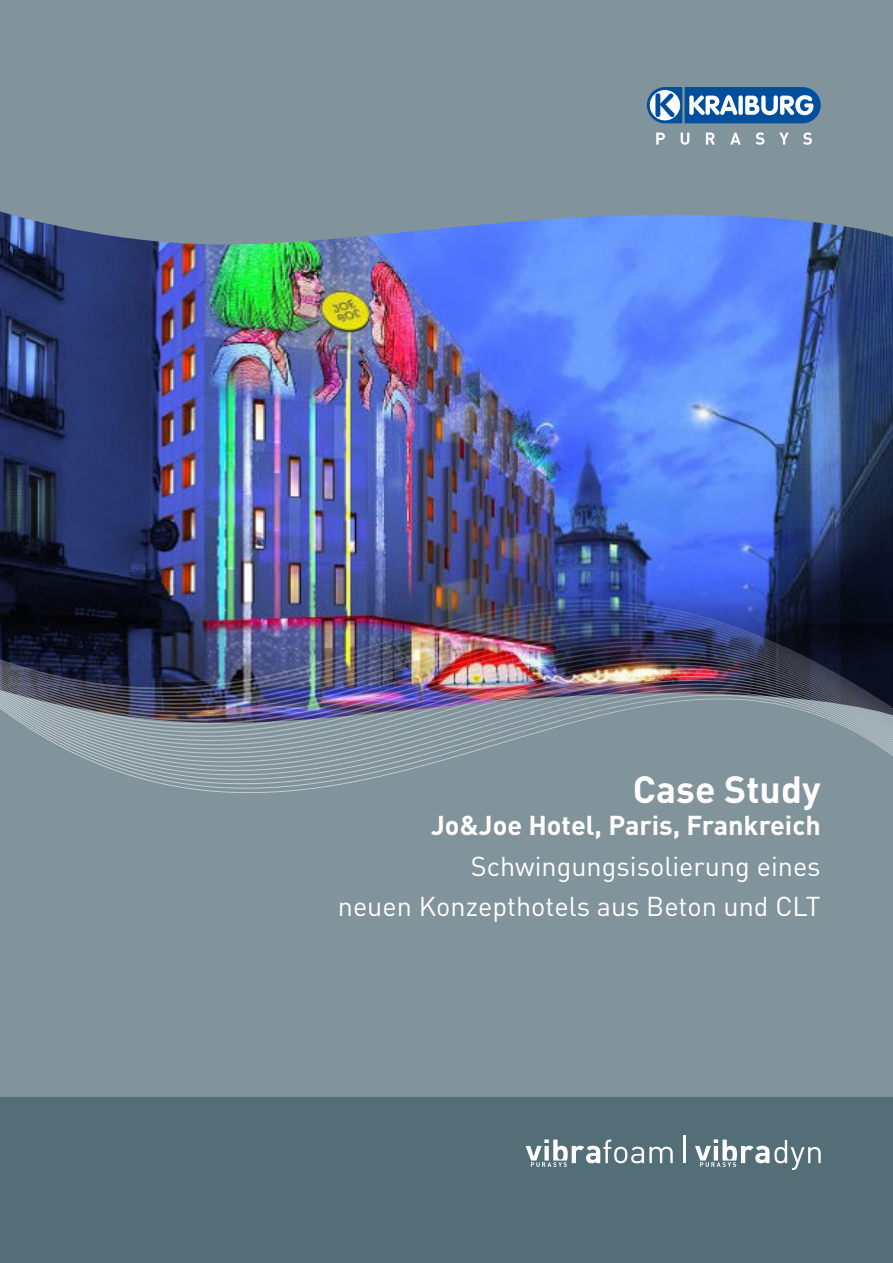
<style>
.page{position:relative;width:893px;height:1263px;background:#fff}
.page>*{position:absolute;margin:0;border:0;box-sizing:border-box;transform-origin:0 0}
.t1{font:700 37.5px "DIN Pro";color:#fff}
.t2{font:27px/40.5px "DIN Pro";color:#fff;text-align:right}
.t3{font:700 27px "DIN Pro";color:#fff}
</style>
<div class="page">
<img style="left:0;top:244px;width:893px;height:353px">
<svg style="left:0;top:0;width:893px;height:244px;background:#7d919f"></svg>
<div style="left:0;top:799px;width:893px;height:298px;background:#81939b"></div>
<svg style="left:647px;top:87px;width:174px;height:36px"></svg>
<div style="left:655px;top:93px;width:5px;height:24px;background:#004f9f;border-radius:2px"></div>
<svg style="left:656px;top:132px;width:156px;height:13px;background:#99a8ae"></svg>
<div style="left:0;top:1097px;width:893px;height:166px;background:#536e77"></div>
<img style="left:0;top:597px;width:893px;height:4px">
<img style="left:0;top:601px;width:893px;height:4px">
<img style="left:0;top:605px;width:893px;height:4px">
<img style="left:0;top:609px;width:893px;height:4px">
<img style="left:0;top:613px;width:893px;height:4px">
<img style="left:0;top:617px;width:893px;height:4px">
<img style="left:0;top:621px;width:893px;height:4px">
<img style="left:0;top:625px;width:893px;height:4px">
<img style="left:0;top:629px;width:893px;height:4px">
<img style="left:0;top:633px;width:893px;height:4px">
<img style="left:0;top:637px;width:893px;height:4px">
<img style="left:0;top:641px;width:893px;height:4px">
<img style="left:0;top:645px;width:893px;height:4px">
<img style="left:0;top:649px;width:893px;height:4px">
<img style="left:0;top:653px;width:893px;height:4px">
<img style="left:0;top:657px;width:893px;height:4px">
<img style="left:0;top:661px;width:893px;height:3px">
<img style="left:0;top:664px;width:893px;height:4px">
<img style="left:0;top:668px;width:893px;height:4px">
<img style="left:0;top:672px;width:893px;height:4px">
<img style="left:0;top:676px;width:893px;height:4px">
<img style="left:0;top:680px;width:893px;height:3px">
<img style="left:0;top:683px;width:893px;height:4px">
<img style="left:0;top:687px;width:893px;height:4px">
<img style="left:0;top:691px;width:893px;height:3px">
<img style="left:0;top:694px;width:893px;height:105px">
<hr style="left:684px;top:1135px;width:2px;height:28px;background:#fff">
<svg style="left:695px;top:1139px;width:126px;height:31px"></svg>
<svg style="left:526px;top:1139px;width:147px;height:28px"></svg>
<h1 class="t1" style="left:633px;top:763px;width:189px">Case Study</h1>
<p class="t3" style="left:431px;top:807px;width:391px">Jo&amp;Joe Hotel, Paris, Frankreich</p>
<p class="t2" style="left:338px;top:844px;width:484px">Schwingungsisolierung eines<br>neuen Konzepthotels aus Beton und CLT</p>
</div>
